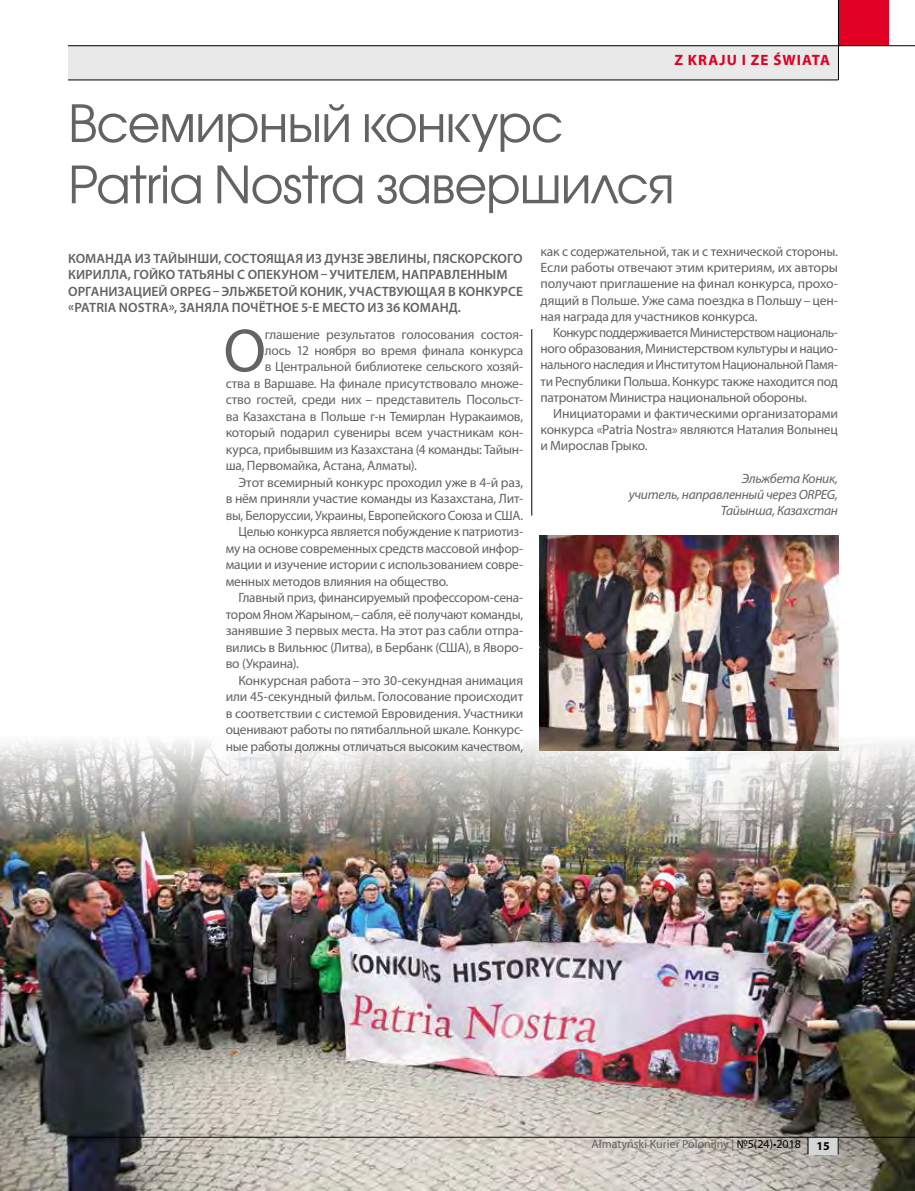
<style>
.page{position:relative;width:915px;height:1191px;background:#fff}
.page>*{position:absolute;margin:0;border:0;box-sizing:border-box;transform-origin:0 0}
.t1{font:61.5px "Myriad Pro";color:#636363}
.t2{font:51px/61.2px "DS Avant Garde";letter-spacing:-.02em;color:#636363}
.t3{font:700 15px "Myriad Pro";letter-spacing:.07em;color:#df0023}
.t4{font:13.5px/16.2px "Myriad Pro";letter-spacing:-.015em;color:#636363;text-align:justify}
.t5{font:600 13.5px/16.2px "Myriad Pro";color:#636363}
.t6{font:italic 13.5px/16.2px "Myriad Pro";letter-spacing:-.02em;color:#636363;text-align:right}
.t7{font:12px "Myriad Pro";color:#636363}
.t8{font:700 12px "Myriad Pro";color:#000}
.s1{color:#000}
</style>
<div class="page">
<img style="left:0;top:702px;width:914px;height:489px">
<img style="left:539px;top:536px;width:298px;height:214px">
<hr style="left:531px;top:329px;width:1px;height:186px;background:#000">
<div style="left:838px;top:0;width:50px;height:46px;background:#df0023"></div>
<div style="left:68px;top:46px;width:770px;height:34px;background:#e9e9e9"></div>
<hr style="left:68px;top:80px;width:770px;height:1px;background:#000">
<hr style="left:68px;top:45px;width:846px;height:1px;background:#000">
<hr style="left:837px;top:0;width:1px;height:80px;background:#000">
<div style="left:807px;top:1137px;width:31px;height:17px;background:#d5d5d5"></div>
<svg style="left:807px;top:1138px;width:1px;height:16px"></svg>
<svg style="left:837px;top:1138px;width:1px;height:16px"></svg>
<hr style="left:68px;top:1137px;width:846px;height:1px;background:#000">
<p class="t3" style="left:674px;top:51px;width:157px">Z KRAJU I ZE ŚWIATA</p>
<h2 class="t2" style="left:68px;top:93px;width:607px">Всемирный конкурс<br>Patria Nostra завершился</h2>
<p class="t5" style="left:68px;top:250px;width:456px">КОМАНДА ИЗ ТАЙЫНШИ, СОСТОЯЩАЯ ИЗ ДУНЗЕ ЭВЕЛИНЫ, ПЯСКОРСКОГО КИРИЛЛА, ГОЙКО ТАТЬЯНЫ С ОПЕКУНОМ – УЧИТЕЛЕМ, НАПРАВЛЕННЫМ ОРГАНИЗАЦИЕЙ ORPEG–ЭЛЬЖБЕТОЙ КОНИК, УЧАСТВУЮЩАЯ В КОНКУРСЕ «PATRIA NOSTRA», ЗАНЯЛА ПОЧЁТНОЕ 5-Е МЕСТО ИЗ 36 КОМАНД.</p>
<p class="t4" style="left:540px;top:243px;width:299px">как с содержательной, так и с технической стороны.<br>Если работы отвечают этим критериям, их авторы получают приглашение на финал конкурса, прохо&shy;дящий в Польше. Уже сама поездка в Польшу –цен&shy;ная награда для участников конкурса.</p>
<p class="t4" style="left:540px;top:324px;width:299px;text-indent:13px">Конкурс поддерживается Министерством националь&shy;ного образования, Министерством культуры и нацио&shy;нального наследия и Институтом Национальной Памя&shy;ти Республики Польша. Конкурс также находится под патронатом Министра национальной обороны.</p>
<p class="t4" style="left:540px;top:405px;width:299px;text-indent:13px">Инициаторами и фактическими организаторами конкурса «Patria Nostra» являются Наталия Волынец и Мирослав Грыко.</p>
<p class="t6" style="left:628px;top:470px;width:211px">Эльжбета Коник,<br>учитель, направленный через ORPEG,<br>Тайынша, Казахстан</p>
<h1 class="t1" style="left:223px;top:313px;width:44px">О</h1>
<p class="t4" style="left:265px;top:326px;width:260px">глашение результатов голосования состоя-</p>
<p class="t4" style="left:265px;top:342px;width:260px">лось 12 ноября во время финала конкурса</p>
<p class="t4" style="left:265px;top:358px;width:260px">в Центральной библиотеке сельского хозяй-</p>
<p class="t4" style="left:226px;top:375px;width:299px">ства в Варшаве. На финале присутствовало множе-</p>
<p class="t4" style="left:226px;top:391px;width:299px">ство гостей, среди них – представитель Посольст-</p>
<p class="t4" style="left:226px;top:408px;width:299px">ва Казахстана в Польше г-н Темирлан Нуракаимов,</p>
<p class="t4" style="left:226px;top:424px;width:299px">который подарил сувениры всем участникам кон-</p>
<p class="t4" style="left:226px;top:441px;width:299px">курса, прибывшим из Казахстана (4 команды: Тайын-</p>
<p class="t4" style="left:226px;top:457px;width:191px">ша, Первомайка, Астана, Алматы).</p>
<p class="t4" style="left:238px;top:474px;width:286px">Этот всемирный конкурс проходил уже в 4-й раз,</p>
<p class="t4" style="left:226px;top:490px;width:299px">в нём приняли участие команды из Казахстана, Лит-</p>
<p class="t4" style="left:226px;top:507px;width:298px">вы, Белоруссии, Украины, Европейского Союза и США.</p>
<p class="t4" style="left:238px;top:523px;width:286px">Целью конкурса является побуждение к патриотиз-</p>
<p class="t4" style="left:226px;top:540px;width:299px">му на основе современных средств массовой инфор-</p>
<p class="t4" style="left:226px;top:556px;width:299px">мации и изучение истории с использованием совре-</p>
<p class="t4" style="left:226px;top:573px;width:223px">менных методов влияния на общество.</p>
<p class="t4" style="left:238px;top:589px;width:286px">Главный приз, финансируемый профессором-сена-</p>
<p class="t4" style="left:226px;top:606px;width:299px">тором Яном Жарыном,–сабля, её получают команды,</p>
<p class="t4" style="left:226px;top:622px;width:299px">занявшие 3 первых места. На этот раз сабли отпра-</p>
<p class="t4" style="left:226px;top:639px;width:299px">вились в Вильнюс (Литва), в Бербанк (США), в Яворо-</p>
<p class="t4" style="left:226px;top:655px;width:74px">во (Украина).</p>
<p class="t4" style="left:238px;top:672px;width:286px">Конкурсная работа – это 30-секундная анимация</p>
<p class="t4" style="left:226px;top:688px;width:299px">или 45-секундный фильм. Голосование происходит</p>
<p class="t4" style="left:226px;top:705px;width:299px">в соответствии с системой Евровидения. Участники</p>
<p class="t4" style="left:226px;top:721px;width:299px">оценивают работы по пятибалльной шкале. Конкурс-</p>
<p class="t4" style="left:226px;top:738px;width:299px">ные работы должны отличаться высоким качеством,</p>
<p class="t7" style="left:591px;top:1136px;width:211px">Ałmatyński Kurier Polonijny | <span class="s1">№5(24)•2018</span></p>
<p class="t8" style="left:816px;top:1137px;width:15px">15</p>
</div>
